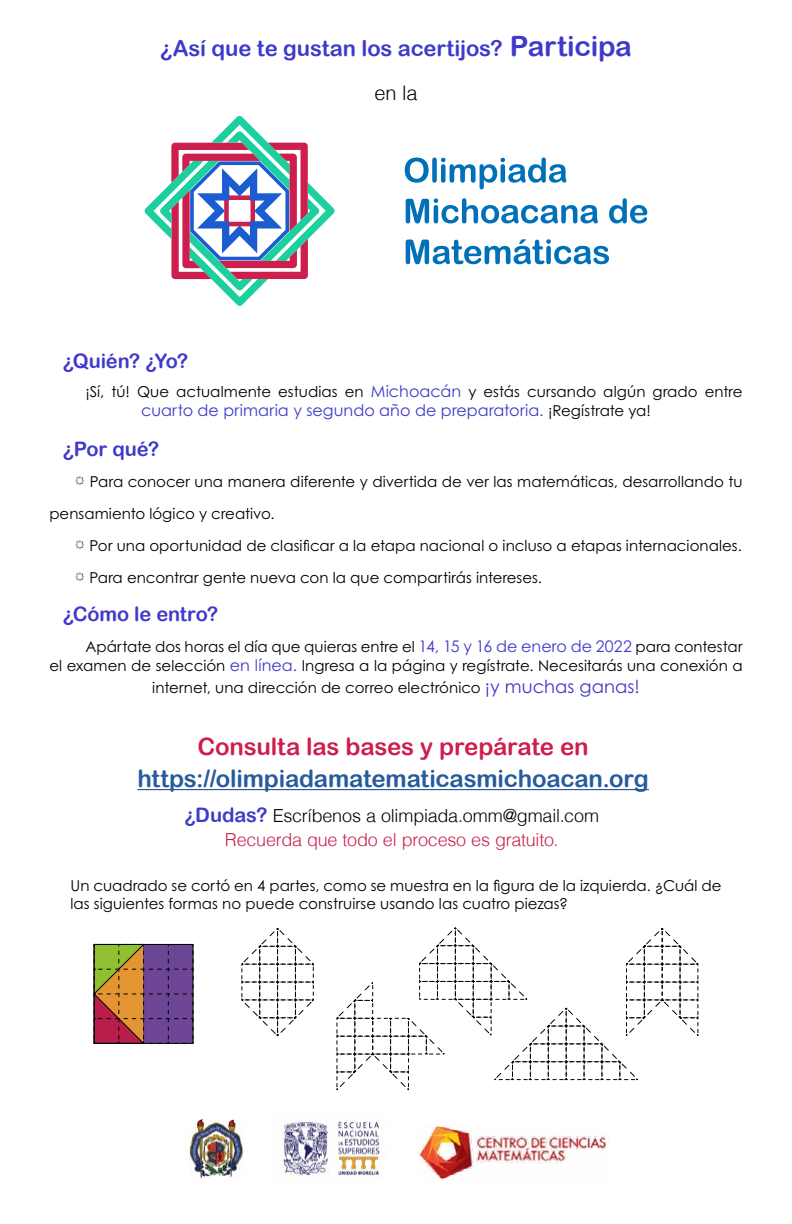
<style>
.page{position:relative;width:792px;height:1224px;background:#fff}
.page>*{position:absolute;margin:0;border:0;box-sizing:border-box;transform-origin:0 0}
.t1{font:24px "Arial Rounded MT Bold";letter-spacing:-.005em;color:#275b9b}
.t2{font:24px "Arial Rounded MT Bold";letter-spacing:-.01em;color:#cc1f4d}
.t3{font:22px "Arial Rounded MT Bold";letter-spacing:-.005em;color:#3f3ac9}
.t4{font:20px "Arial Rounded MT Bold";letter-spacing:-.005em;color:#3f3ac9}
.t5{font:300 20px "Helvetica";color:#000}
.t6{font:300 18px/24px "Helvetica";letter-spacing:-.01em;color:#cc1f4d;text-align:center}
.t7{font:16px "Century Gothic Pro";letter-spacing:.005em;color:#3f3ac9}
.t8{font:15px/32px "Century Gothic Pro";color:#000}
.s1{font-size:28px}
.s2{font-size:16px;color:#3f3ac9}
.s3{font-size:15px;color:#000}
.s4{font-size:18px;color:#3f3ac9}
.s5{font-family:"Arial Rounded MT Bold";font-weight:400;font-size:20px;color:#3f3ac9}
.s6{color:#000}
</style>
<div class="page">
<svg style="left:145px;top:116px;width:190px;height:190px"></svg>
<svg style="left:75px;top:476px;width:9px;height:9px"></svg>
<img style="left:418px;top:1125px;width:189px;height:55px">
<img style="left:183px;top:1119px;width:62px;height:60px">
<img style="left:281px;top:1120px;width:102px;height:57px">
<svg style="left:75px;top:540px;width:9px;height:9px"></svg>
<svg style="left:75px;top:572px;width:9px;height:9px"></svg>
<hr style="left:137px;top:789px;width:512px;height:1px;background:#275b9b">
<svg style="left:93px;top:943px;width:101px;height:101px;background:#8a5c60"></svg>
<svg style="left:405px;top:158px;width:161px;height:31px"></svg>
<svg style="left:406px;top:198px;width:192px;height:25px"></svg>
<svg style="left:609px;top:198px;width:38px;height:25px"></svg>
<svg style="left:406px;top:239px;width:203px;height:25px"></svg>
<svg style="left:241px;top:928px;width:73px;height:109px"></svg>
<svg style="left:336px;top:927px;width:363px;height:164px"></svg>
<h2 class="t3" style="left:160px;top:36px;width:473px">¿Así que te gustan los acertijos? <span class="s1">Participa</span></h2>
<h3 class="t4" style="left:63px;top:350px;width:127px">¿Quién? ¿Yo?</h3>
<h3 class="t5" style="left:375px;top:80px;width:44px">en la</h3>
<p class="t8" style="left:85px;top:376px;width:659px">¡Sí, tú! Que actualmente estudias en <span class="s2">Michoacán</span> y estás cursando algún grado entre</p>
<p class="t7" style="left:141px;top:401px;width:511px">cuarto de primaria y segundo año de preparatoria. <span class="s3">¡Regístrate ya!</span></p>
<h3 class="t4" style="left:63px;top:437px;width:98px">¿Por qué?</h3>
<p class="t8" style="left:49px;top:465px;width:695px;text-indent:41px">Para conocer una manera diferente y divertida de ver las matemáticas, desarrollando tu pensamiento lógico y creativo.</p>
<p class="t8" style="left:90px;top:529px;width:654px">Por una oportunidad de clasificar a la etapa nacional o incluso a etapas internacionales.<br>Para encontrar gente nueva con la que compartirás intereses.</p>
<h3 class="t4" style="left:63px;top:602px;width:157px">¿Cómo le entro?</h3>
<p class="t8" style="left:49px;top:637px;width:695px;line-height:19.2px;text-align:right">Apártate dos horas el día que quieras entre el <span class="s2">14, 15 y 16 de enero de 2022</span> para contestar<br>el examen de selección <span class="s2">en línea.</span> Ingresa a la página y regístrate. Necesitarás una conexión a</p>
<p class="t8" style="left:152px;top:671px;width:489px">internet, una dirección de correo electrónico <span class="s4">¡y muchas ganas!</span></p>
<h1 class="t2" style="left:198px;top:732px;width:393px">Consulta las bases y prepárate en</h1>
<h1 class="t1" style="left:137px;top:764px;width:513px">https://olimpiadamatematicasmichoacan.org</h1>
<p class="t6" style="left:184px;top:803px;width:416px"><span class="s5">¿Dudas?</span> <span class="s6">Escríbenos a olimpiada.omm@gmail.com<br></span>Recuerda que todo el proceso es gratuito.</p>
<p class="t8" style="left:70px;top:876px;width:653px;line-height:18px">Un cuadrado se cortó en 4 partes, como se muestra en la figura de la izquierda. ¿Cuál de las siguientes formas no puede construirse usando las cuatro piezas?</p>
</div>
